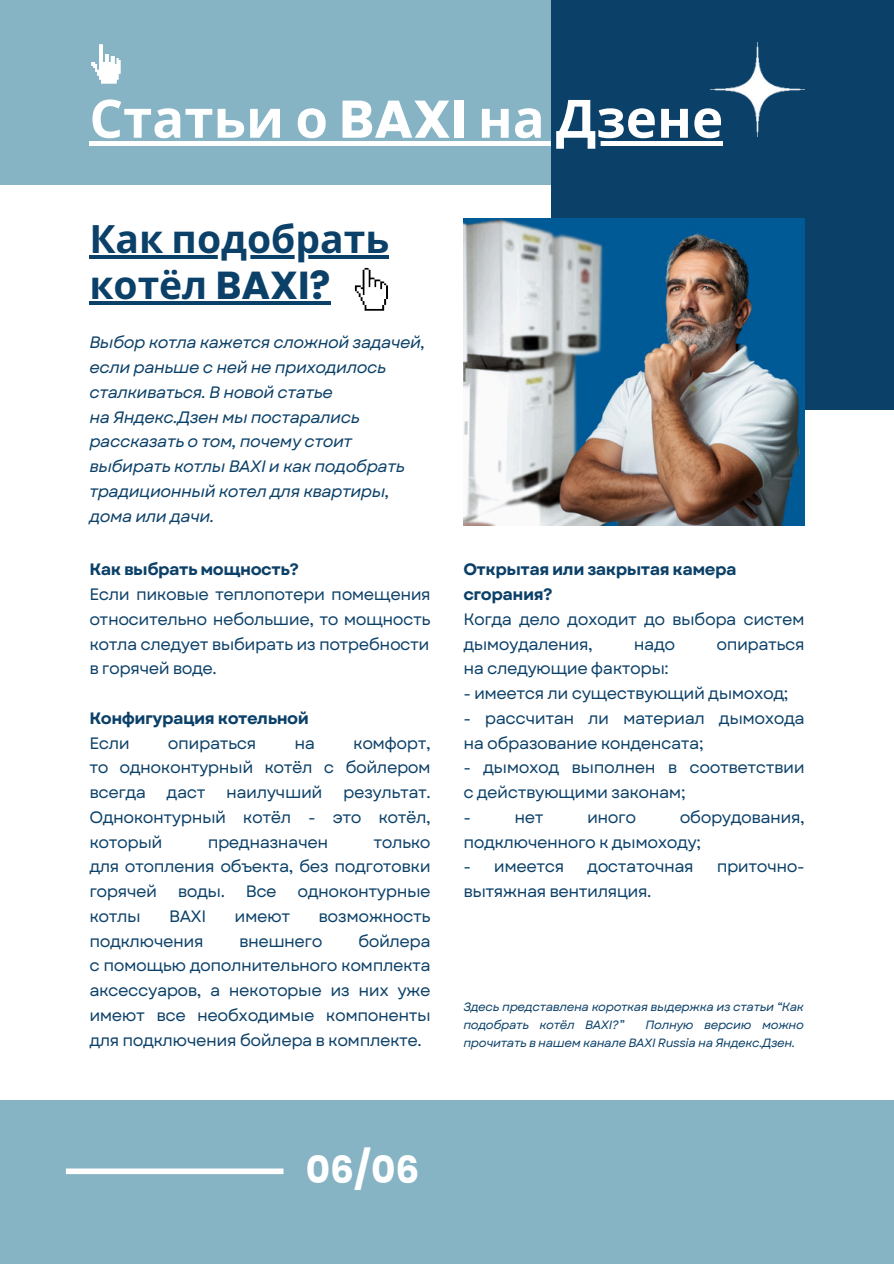
<style>
.page{position:relative;width:894px;height:1264px;background:#fff}
.page>*{position:absolute;margin:0;border:0;box-sizing:border-box;transform-origin:0 0}
.t1{font:700 52.8px "Noto Sans";color:#fff}
.t2{font:700 39px/46.2px "Noto Sans";color:#0b4068}
.t3{font:700 37.5px "Poppins";color:#fff}
.t4{font:16.5px/24.8px "Garet";letter-spacing:-.03em;color:#0b4068}
.t5{font:italic 16.5px/24.8px "Garet";letter-spacing:-.03em;color:#0b4068}
.t6{font:700 16.5px/24.8px "Garet";letter-spacing:-.03em;color:#0b4068}
.t7{font:italic 12px/18px "Garet";letter-spacing:-.03em;color:#0b4068}
.s1{font-family:"Poppins"}
.s2{font-weight:700}
.s3{font-weight:400}
</style>
<div class="page">
<div style="left:0;top:0;width:806px;height:185px;background:#86b4c4"></div>
<div style="left:550px;top:0;width:343px;height:410px;background:#0b4068"></div>
<div style="left:0;top:1099px;width:893px;height:164px;background:#86b4c4"></div>
<img style="left:463px;top:218px;width:341px;height:307px">
<img style="left:710px;top:43px;width:94px;height:93px">
<div style="left:89px;top:141px;width:634px;height:5px;background:#fff"></div>
<svg style="left:89px;top:255px;width:300px;height:4px"></svg>
<hr style="left:89px;top:302px;width:241px;height:3px;background:#0b4068">
<div style="left:66px;top:1168px;width:217px;height:6px;background:#fff"></div>
<svg style="left:355px;top:268px;width:32px;height:43px"></svg>
<svg style="left:91px;top:44px;width:30px;height:40px"></svg>
<h1 class="t1" style="left:89px;top:81px;width:635px">Статьи о <span class="s1">BAXI</span> на Дзене</h1>
<h3 class="t2" style="left:89px;top:215px;width:301px">Как подобрать котёл <span class="s1">BAXI?</span></h3>
<p class="t5" style="left:89px;top:330px;width:337px">Выбор котла кажется сложной задачей, если раньше с ней не приходилось сталкиваться. В новой статье<br>на Яндекс.Дзен мы постарались рассказать о том, почему стоит выбирать котлы BAXI и как подобрать традиционный котел для квартиры, дома или дачи.</p>
<h4 class="t4" style="left:89px;top:557px;width:343px"><span class="s2">Как выбрать мощность?<br></span>Если пиковые теплопотери помещения относительно небольшие, то мощность котла следует выбирать из потребности в горячей воде.</h4>
<h4 class="t6" style="left:89px;top:705px;width:221px">Конфигурация котельной<br><span class="s3">Если</span></h4>
<h4 class="t4" style="left:89px;top:730px;width:343px;text-align:justify;text-indent:264px">комфорт, то одноконтурный котёл с бойлером всегда даст наилучший результат.<br>Одноконтурный котёл - это котёл, который</h4>
<h4 class="t4" style="left:168px;top:730px;width:90px">опираться</h4>
<h4 class="t4" style="left:294px;top:730px;width:22px">на</h4>
<h4 class="t4" style="left:89px;top:829px;width:343px;text-align:justify;text-indent:284px">только для отопления объекта, без подготовки горячей</h4>
<h4 class="t4" style="left:208px;top:829px;width:122px">предназначен</h4>
<h4 class="t4" style="left:178px;top:879px;width:49px">воды.</h4>
<h4 class="t4" style="left:246px;top:879px;width:33px">Все</h4>
<h4 class="t4" style="left:297px;top:879px;width:135px">одноконтурные</h4>
<h4 class="t4" style="left:89px;top:903px;width:53px">котлы</h4>
<h4 class="t4" style="left:169px;top:903px;width:39px">BAXI</h4>
<h4 class="t4" style="left:234px;top:903px;width:57px">имеют</h4>
<h4 class="t4" style="left:318px;top:903px;width:114px">возможность</h4>
<h4 class="t4" style="left:89px;top:928px;width:116px">подключения</h4>
<h4 class="t4" style="left:239px;top:928px;width:85px">внешнего</h4>
<h4 class="t4" style="left:89px;top:928px;width:343px;text-align:justify;text-indent:268px">бойлера с помощью дополнительного комплекта аксессуаров, а некоторые из них уже имеют все необходимые компоненты для подключения бойлера в комплекте.</h4>
<h4 class="t4" style="left:463px;top:557px;width:343px"><span class="s2">Открытая или закрытая камера сгорания?<br></span>Когда дело доходит до выбора систем дымоудаления,</h4>
<h4 class="t4" style="left:633px;top:631px;width:43px">надо</h4>
<h4 class="t4" style="left:716px;top:631px;width:90px">опираться</h4>
<h4 class="t4" style="left:463px;top:656px;width:207px">на следующие факторы:</h4>
<h4 class="t4" style="left:463px;top:681px;width:326px">- имеется ли существующий дымоход;</h4>
<h4 class="t4" style="left:463px;top:705px;width:343px">- рассчитан ли материал дымохода на образование конденсата;</h4>
<h4 class="t4" style="left:463px;top:755px;width:343px">- дымоход выполнен в соответствии с действующими законам;<br>-</h4>
<h4 class="t4" style="left:463px;top:804px;width:343px;text-indent:216px">оборудования, подключенного к дымоходу;</h4>
<h4 class="t4" style="left:463px;top:854px;width:102px">- имеется</h4>
<h4 class="t4" style="left:587px;top:854px;width:108px">достаточная</h4>
<h4 class="t4" style="left:716px;top:854px;width:90px">приточно-</h4>
<h4 class="t4" style="left:463px;top:879px;width:189px">вытяжная вентиляция.</h4>
<h4 class="t4" style="left:514px;top:804px;width:31px">нет</h4>
<h4 class="t4" style="left:587px;top:804px;width:51px">иного</h4>
<h4 class="t7" style="left:463px;top:997px;width:342px">Здесь представлена короткая выдержка из статьи “Как подобрать котёл BAXI?”</h4>
<h4 class="t7" style="left:463px;top:1015px;width:342px;text-indent:182px">Полную версию можно прочитать в нашем канале BAXI Russia на Яндекс.Дзен.</h4>
<p class="t3" style="left:306px;top:1143px;width:115px">06/06</p>
</div>
